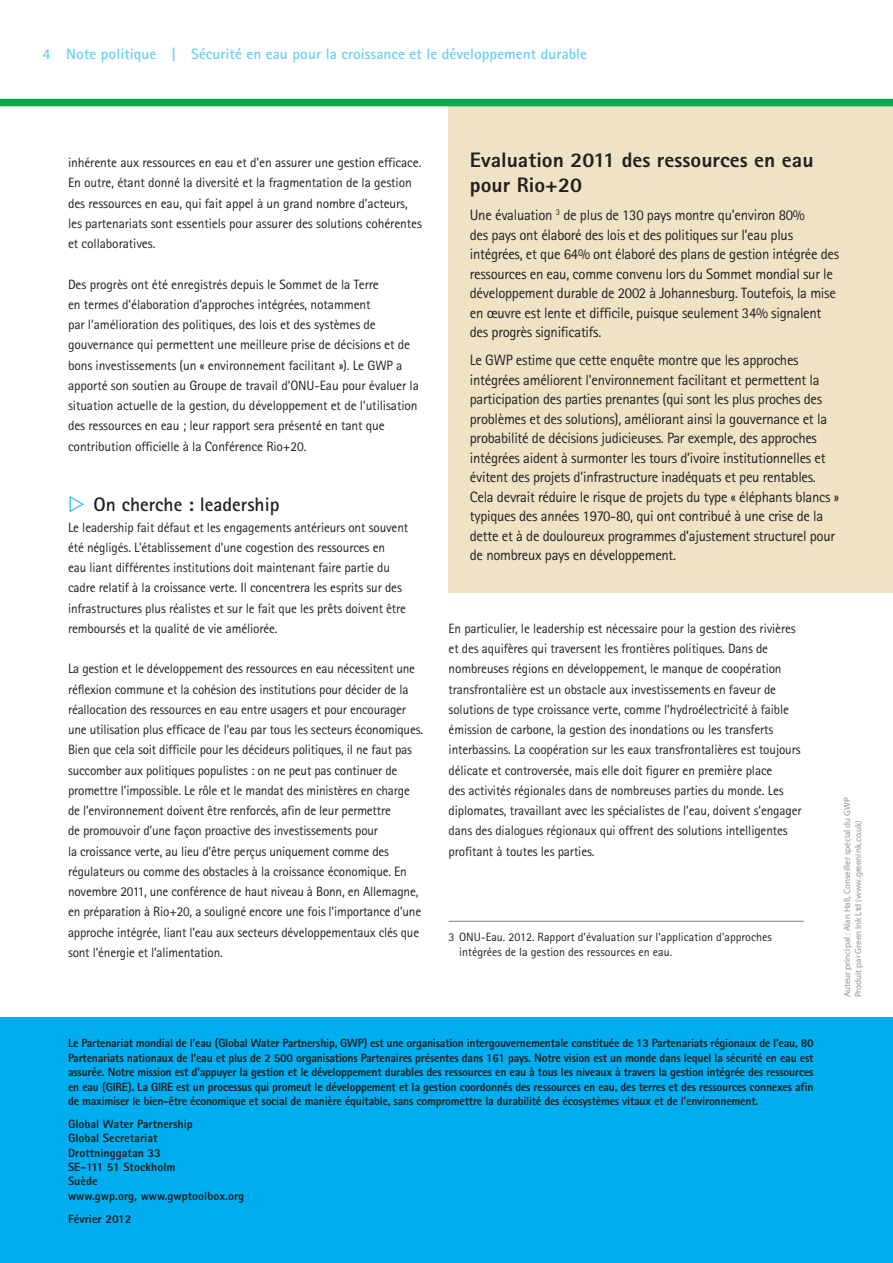
<style>
.page{position:relative;width:893px;height:1263px;background:#fff}
.page>*{position:absolute;margin:0;border:0;box-sizing:border-box;transform-origin:0 0}
.box_heading{font:800 21px/25.2px "Rotis Sans Serif";color:#231f20}
.heading2{font:700 19.5px "Rotis Sans Serif";color:#231f20}
.box_text_FC{font:15px/19.5px "Rotis Sans Serif";letter-spacing:-.02em;color:#231f20}
.t1{font:700 15px "Rotis Sans Serif";color:#6bcff6}
.text_paras{font:13.5px/20.2px "Rotis Sans Serif";letter-spacing:-.01em;color:#231f20}
.text_paras-2{font:800 12px/14.4px "Rotis Sans Serif";color:#231f20;text-align:justify}
.footnote{font:12px/15px "Rotis Sans Serif";color:#231f20}
.box_text_FC-2{font:9px "Myriad Pro";color:#939598}
</style>
<div class="page">
<div style="left:449px;top:100px;width:444px;height:492px;background:#efe2c5"></div>
<div style="left:0;top:99px;width:893px;height:7px;background:#00ab4d"></div>
<hr style="left:449px;top:921px;width:355px;height:1px;background:#808285">
<div style="left:0;top:1018px;width:893px;height:245px;background:#00aeef"></div>
<p class="t1" style="left:43px;top:45px;width:546px">4 Note politique | Sécurité en eau pour la croissance et le développement durable</p>
<p class="text_paras" style="left:68px;top:152px;width:355px">inhérente aux ressources en eau et d’en assurer une gestion efficace.<br>En outre, étant donné la diversité et la fragmentation de la gestion des ressources en eau, qui fait appel à un grand nombre d’acteurs, les partenariats sont essentiels pour assurer des solutions cohérentes et collaboratives.</p>
<p class="text_paras" style="left:68px;top:274px;width:352px">Des progrès ont été enregistrés depuis le Sommet de la Terre<br>en termes d’élaboration d’approches intégrées, notamment<br>par l’amélioration des politiques, des lois et des systèmes de gouvernance qui permettent une meilleure prise de décisions et de bons investissements (un « environnement facilitant »). Le GWP a apporté son soutien au Groupe de travail d’ONU-Eau pour évaluer la situation actuelle de la gestion, du développement et de l’utilisation des ressources en eau ; leur rapport sera présenté en tant que contribution officielle à la Conférence Rio+20.</p>
<p class="heading2" style="left:94px;top:492px;width:187px">On cherche : leadership</p>
<p class="text_paras" style="left:68px;top:517px;width:342px">Le leadership fait défaut et les engagements antérieurs ont souvent été négligés. L’établissement d’une cogestion des ressources en<br>eau liant différentes institutions doit maintenant faire partie du cadre relatif à la croissance verte. Il concentrera les esprits sur des infrastructures plus réalistes et sur le fait que les prêts doivent être remboursés et la qualité de vie améliorée.</p>
<p class="text_paras" style="left:68px;top:659px;width:357px">La gestion et le développement des ressources en eau nécessitent une réflexion commune et la cohésion des institutions pour décider de la réallocation des ressources en eau entre usagers et pour encourager une utilisation plus efficace de l’eau par tous les secteurs économiques.<br>Bien que cela soit difficile pour les décideurs politiques, il ne faut pas succomber aux politiques populistes : on ne peut pas continuer de promettre l’impossible. Le rôle et le mandat des ministères en charge de l’environnement doivent être renforcés, afin de leur permettre<br>de promouvoir d’une façon proactive des investissements pour<br>la croissance verte, au lieu d’être perçus uniquement comme des régulateurs ou comme des obstacles à la croissance économique. En novembre 2011, une conférence de haut niveau à Bonn, en Allemagne, en préparation à Rio+20, a souligné encore une fois l’importance d’une approche intégrée, liant l’eau aux secteurs développementaux clés que sont l’énergie et l’alimentation.</p>
<p class="box_heading" style="left:470px;top:147px;width:345px">Evaluation 2011 des ressources en eau pour Rio+20</p>
<p class="box_text_FC" style="left:470px;top:205px;width:371px">Une évaluation <sup>3</sup> de plus de 130 pays montre qu’environ 80%<br>des pays ont élaboré des lois et des politiques sur l’eau plus intégrées, et que 64% ont élaboré des plans de gestion intégrée des ressources en eau, comme convenu lors du Sommet mondial sur le développement durable de 2002 à Johannesburg. Toutefois, la mise en œuvre est lente et difficile, puisque seulement 34% signalent des progrès significatifs.</p>
<p class="box_text_FC" style="left:470px;top:350px;width:371px">Le GWP estime que cette enquête montre que les approches intégrées améliorent l’environnement facilitant et permettent la participation des parties prenantes (qui sont les plus proches des problèmes et des solutions), améliorant ainsi la gouvernance et la probabilité de décisions judicieuses. Par exemple, des approches intégrées aident à surmonter les tours d’ivoire institutionnelles et évitent des projets d’infrastructure inadéquats et peu rentables.<br>Cela devrait réduire le risque de projets du type « éléphants blancs » typiques des années 1970-80, qui ont contribué à une crise de la dette et à de douloureux programmes d’ajustement structurel pour de nombreux pays en développement.</p>
<p class="text_paras" style="left:449px;top:618px;width:354px">En particulier, le leadership est nécessaire pour la gestion des rivières et des aquifères qui traversent les frontières politiques. Dans de nombreuses régions en développement, le manque de coopération transfrontalière est un obstacle aux investissements en faveur de solutions de type croissance verte, comme l’hydroélectricité à faible émission de carbone, la gestion des inondations ou les transferts interbassins. La coopération sur les eaux transfrontalières est toujours délicate et controversée, mais elle doit figurer en première place<br>des activités régionales dans de nombreuses parties du monde. Les diplomates, travaillant avec les spécialistes de l’eau, doivent s’engager dans des dialogues régionaux qui offrent des solutions intelligentes profitant à toutes les parties.</p>
<p class="footnote" style="left:459px;top:929px;width:314px;text-indent:-10px">3 ONU-Eau. 2012. Rapport d’évaluation sur l’application d’approches intégrées de la gestion des ressources en eau.</p>
<p class="box_text_FC-2" style="left:842px;top:997px;width:201px;rotate:-90deg">Auteur principal : Alan Hall, Conseiller spécial du GWP</p>
<p class="box_text_FC-2" style="left:852px;top:997px;width:179px;rotate:-90deg">Produit par Green Ink Ltd (www.greenink.co.uk)</p>
<p class="text_paras-2" style="left:68px;top:1036px;width:747px">Le Partenariat mondial de l’eau (Global Water Partnership, GWP) est une organisation intergouvernementale constituée de 13 Partenariats régionaux de l’eau, 80<br>Partenariats nationaux de l’eau et plus de 2 500 organisations Partenaires présentes dans 161 pays. Notre vision est un monde dans lequel la sécurité en eau est assurée. Notre mission est d’appuyer la gestion et le développement durables des ressources en eau à tous les niveaux à travers la gestion intégrée des ressources en eau (GIRE). La GIRE est un processus qui promeut le développement et la gestion coordonnés des ressources en eau, des terres et des ressources connexes afin de maximiser le bien-être économique et social de manière équitable, sans compromettre la durabilité des écosystèmes vitaux et de l’environnement.</p>
<p class="text_paras-2" style="left:68px;top:1116px;width:126px;text-align:left">Global Water Partnership<br>Global Secretariat<br>Drottninggatan 33</p>
<p class="text_paras-2" style="left:68px;top:1159px;width:109px">SE-111 51 Stockholm</p>
<p class="text_paras-2" style="left:68px;top:1174px;width:31px">Suède</p>
<p class="text_paras-2" style="left:68px;top:1188px;width:178px">www.gwp.org, www.gwptoolbox.org</p>
<p class="text_paras-2" style="left:68px;top:1211px;width:65px">Février 2012</p>
</div>
